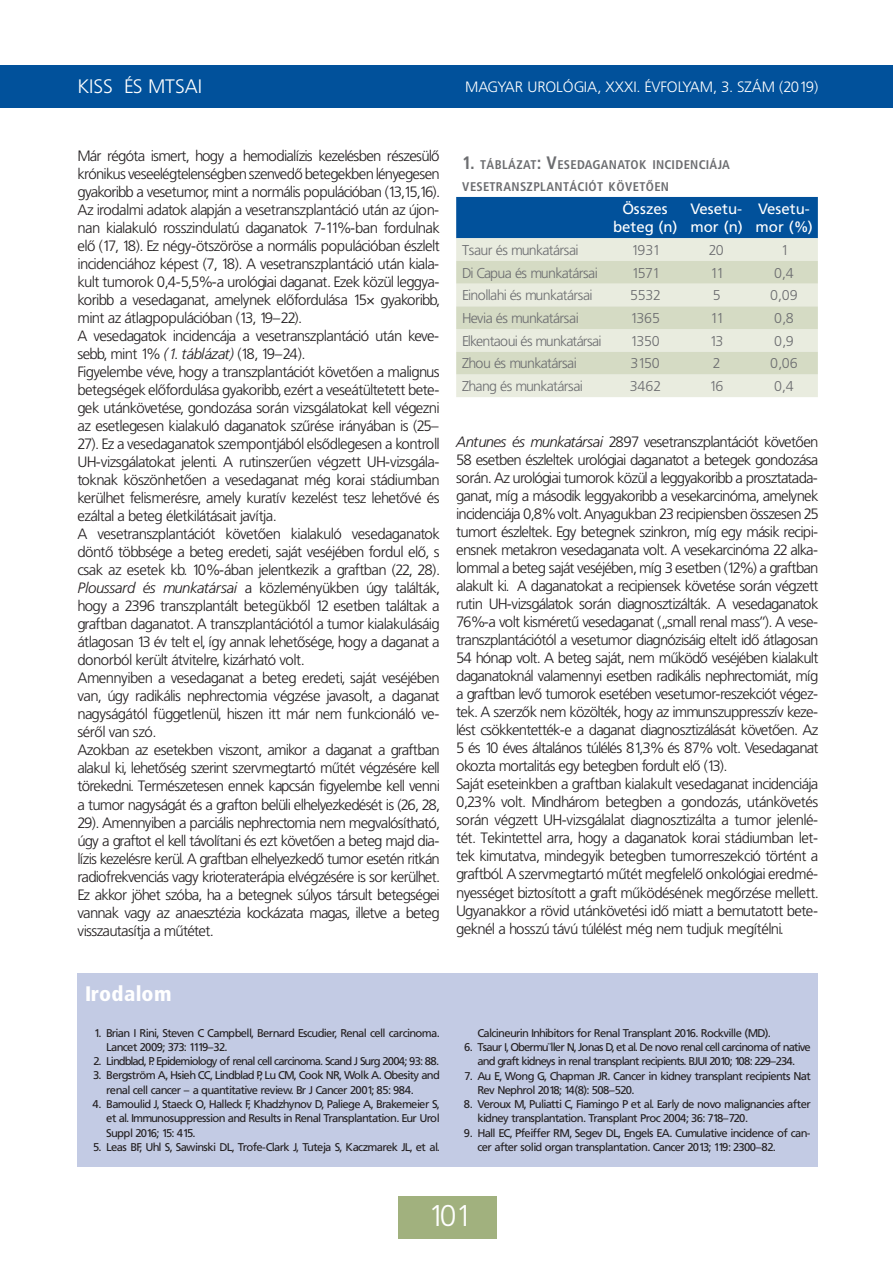
<style>
.page{position:relative;width:893px;height:1264px;background:#fff}
.page>*{position:absolute;margin:0;border:0;box-sizing:border-box;transform-origin:0 0}
.t1{font:30px "Frutiger Lt PFL";color:#fff}
.t2{font:21px "Frutiger Blk Cn PFL";letter-spacing:.03em;color:#fff}
.t3{font:19.5px "Frutiger Lt PFL";letter-spacing:.04em;color:#fff}
.t4{font:15px/18px "Frutiger Lt PFL";letter-spacing:-.01em;color:#231f20}
.t5{font:15px "Frutiger Lt PFL";letter-spacing:.04em;color:#fff}
.t6{font:15px/18px "Frutiger PFL";letter-spacing:.04em;color:#fff}
.t7{font:14.25px "Frutiger Lt PFL";color:#6c6d70}
.t8{font:700 12.6px/21.6px "Frutiger Cn PFL";letter-spacing:.055em;color:#6c6d70}
.t9{font:11.25px/14.2px "Frutiger PFL";letter-spacing:-.01em;color:#231f20}
.t10{font:11.25px/14.2px "Frutiger PFL";letter-spacing:-.03em;color:#231f20;text-align:center}
.s1{font-style:italic}
.s2{font-size:18px}
</style>
<div class="page">
<div style="left:0;top:65px;width:892px;height:42px;background:#01519b"></div>
<div style="left:398px;top:1196px;width:99px;height:42px;background:#a1b17e"></div>
<div style="left:456px;top:197px;width:361px;height:41px;background:#01519b"></div>
<div style="left:456px;top:238px;width:361px;height:159px;background:#e9ecdf"></div>
<svg style="left:456px;top:261px;width:361px;height:113px;background:#dde1cf"></svg>
<div style="left:77px;top:973px;width:740px;height:193px;background:#c3cbe4"></div>
<h3 class="t3" style="left:77px;top:76px;width:125px">KISS ÉS MTSAI</h3>
<p class="t5" style="left:465px;top:78px;width:354px">MAGYAR UROLÓGIA, XXXI. ÉVFOLYAM, 3. SZÁM (2019)</p>
<p class="t4" style="left:77px;top:147px;width:363px">Már régóta ismert, hogy a hemodialízis kezelésben részesülő krónikus veseelégtelenségben szenvedő betegekben lényegesen gyakoribb a vesetumor, mint a normális populációban (13,15,16).<br>Az irodalmi adatok alapján a vesetranszplantáció után az újon&shy;nan kialakuló rosszindulatú daganatok 7-11%-ban fordulnak elő (17, 18). Ez négy-ötszöröse a normális populációban észlelt incidenciához képest (7, 18). A vesetranszplantáció után kiala&shy;kult tumorok 0,4-5,5%-a urológiai daganat. Ezek közül leggya&shy;koribb a vesedaganat, amelynek előfordulása 15× gyakoribb, mint az átlagpopulációban (13, 19–22).<br>A vesedagatok incidencája a vesetranszplantáció után keve&shy;sebb, mint 1% <span class="s1">(1. táblázat)</span> (18, 19–24).<br>Figyelembe véve, hogy a transzplantációt követően a malignus betegségek előfordulása gyakoribb, ezért a veseátültetett bete&shy;gek utánkövetése, gondozása során vizsgálatokat kell végezni az esetlegesen kialakuló daganatok szűrése irányában is (25– 27). Ez a vesedaganatok szempontjából elsődlegesen a kontroll UH-vizsgálatokat jelenti. A rutinszerűen végzett UH-vizsgála&shy;toknak köszönhetően a vesedaganat még korai stádiumban kerülhet felismerésre, amely kuratív kezelést tesz lehetővé és ezáltal a beteg életkilátásait javítja.<br>A vesetranszplantációt követően kialakuló vesedaganatok döntő többsége a beteg eredeti, saját veséjében fordul elő, s csak az esetek kb. 10%-ában jelentkezik a graftban (22, 28).<br><span class="s1">Ploussard és munkatársai</span> a közleményükben úgy találták, hogy a 2396 transzplantált betegükből 12 esetben találtak a graftban daganatot. A transzplantációtól a tumor kialakulásáig átlagosan 13 év telt el, így annak lehetősége, hogy a daganat a donorból került átvitelre, kizárható volt.<br>Amennyiben a vesedaganat a beteg eredeti, saját veséjében van, úgy radikális nephrectomia végzése javasolt, a daganat nagyságától függetlenül, hiszen itt már nem funkcionáló ve&shy;séről van szó.<br>Azokban az esetekben viszont, amikor a daganat a graftban alakul ki, lehetőség szerint szervmegtartó műtét végzésére kell törekedni. Természetesen ennek kapcsán figyelembe kell venni a tumor nagyságát és a grafton belüli elhelyezkedését is (26, 28, 29). Amennyiben a parciális nephrectomia nem megvalósítható, úgy a graftot el kell távolítani és ezt követően a beteg majd dia&shy;lízis kezelésre kerül. A graftban elhelyezkedő tumor esetén ritkán radiofrekvenciás vagy krioteraterápia elvégzésére is sor kerülhet.<br>Ez akkor jöhet szóba, ha a betegnek súlyos társult betegségei vannak vagy az anaesztézia kockázata magas, illetve a beteg visszautasítja a műtétet.</p>
<p class="t8" style="left:462px;top:154px;width:269px"><span class="s2">1.</span> TÁBLÁZAT<span class="s2">: V</span>ESEDAGANATOK INCIDENCIÁJA<br>VESETRANSZPLANTÁCIÓT KÖVETŐEN</p>
<p class="t6" style="left:613px;top:200px;width:65px;text-align:center">Összes beteg (n)</p>
<p class="t6" style="left:690px;top:200px;width:53px">Vesetu&shy;mor (n)</p>
<p class="t6" style="left:755px;top:200px;width:58px">Vesetu&shy;mor (%)</p>
<p class="t7" style="left:462px;top:242px;width:117px">Tsaur és munkatársai</p>
<p class="t7" style="left:631px;top:242px;width:28px">1931</p>
<p class="t7" style="left:708px;top:242px;width:16px">20</p>
<p class="t7" style="left:781px;top:242px;width:7px">1</p>
<p class="t7" style="left:462px;top:264px;width:137px">Di Capua és munkatársai</p>
<p class="t7" style="left:631px;top:264px;width:28px">1571</p>
<p class="t7" style="left:710px;top:264px;width:13px">11</p>
<p class="t7" style="left:774px;top:264px;width:21px">0,4</p>
<p class="t7" style="left:462px;top:287px;width:131px">Einollahi és munkatársai</p>
<p class="t7" style="left:630px;top:287px;width:31px">5532</p>
<p class="t7" style="left:712px;top:287px;width:9px">5</p>
<p class="t7" style="left:770px;top:287px;width:29px">0,09</p>
<p class="t7" style="left:462px;top:310px;width:117px">Hevia és munkatársai</p>
<p class="t7" style="left:630px;top:310px;width:30px">1365</p>
<p class="t7" style="left:710px;top:310px;width:13px">11</p>
<p class="t7" style="left:774px;top:310px;width:21px">0,8</p>
<p class="t7" style="left:462px;top:333px;width:140px">Elkentaoui és munkatársai</p>
<p class="t7" style="left:630px;top:333px;width:30px">1350</p>
<p class="t7" style="left:709px;top:333px;width:14px">13</p>
<p class="t7" style="left:774px;top:333px;width:20px">0,9</p>
<p class="t7" style="left:462px;top:355px;width:115px">Zhou és munkatársai</p>
<p class="t7" style="left:630px;top:355px;width:30px">3150</p>
<p class="t7" style="left:712px;top:355px;width:8px">2</p>
<p class="t7" style="left:770px;top:355px;width:28px">0,06</p>
<p class="t7" style="left:462px;top:378px;width:122px">Zhang és munkatársai</p>
<p class="t7" style="left:629px;top:378px;width:32px">3462</p>
<p class="t7" style="left:709px;top:378px;width:15px">16</p>
<p class="t7" style="left:774px;top:378px;width:21px">0,4</p>
<p class="t4" style="left:456px;top:433px;width:363px"><span class="s1">Antunes és munkatársai</span> 2897 vesetranszplantációt követően 58 esetben észleltek urológiai daganatot a betegek gondozása során. Az urológiai tumorok közül a leggyakoribb a prosztatada&shy;ganat, míg a második leggyakoribb a vesekarcinóma, amelynek incidenciája 0,8% volt. Anyagukban 23 recipiensben összesen 25 tumort észleltek. Egy betegnek szinkron, míg egy másik recipi&shy;ensnek metakron vesedaganata volt. A vesekarcinóma 22 alka&shy;lommal a beteg saját veséjében, míg 3 esetben (12%) a graftban alakult ki. A daganatokat a recipiensek követése során végzett rutin UH-vizsgálatok során diagnosztizálták. A vesedaganatok 76%-a volt kisméretű vesedaganat („small renal mass”). A vese&shy;transzplantációtól a vesetumor diagnózisáig eltelt idő átlagosan 54 hónap volt. A beteg saját, nem működő veséjében kialakult daganatoknál valamennyi esetben radikális nephrectomiát, míg a graftban levő tumorok esetében vesetumor-reszekciót végez&shy;tek. A szerzők nem közölték, hogy az immunszuppresszív keze&shy;lést csökkentették-e a daganat diagnosztizálását követően. Az 5 és 10 éves általános túlélés 81,3% és 87% volt. Vesedaganat okozta mortalitás egy betegben fordult elő (13).<br>Saját eseteinkben a graftban kialakult vesedaganat incidenciája 0,23% volt. Mindhárom betegben a gondozás, utánkövetés során végzett UH-vizsgálalat diagnosztizálta a tumor jelenlé&shy;tét. Tekintettel arra, hogy a daganatok korai stádiumban let&shy;tek kimutatva, mindegyik betegben tumorreszekció történt a graftból. A szervmegtartó műtét megfelelő onkológiai eredmé&shy;nyességet biztosított a graft működésének megőrzése mellett.<br>Ugyanakkor a rövid utánkövetési idő miatt a bemutatott bete&shy;geknél a hosszú távú túlélést még nem tudjuk megítélni.</p>
<h2 class="t2" style="left:85px;top:981px;width:88px">Irodalom</h2>
<p class="t9" style="left:106px;top:1025px;width:334px;text-indent:-12px">1. Brian I Rini, Steven C Campbell, Bernard Escudier, Renal cell carcinoma.<br>Lancet 2009; 373: 1119–32.</p>
<p class="t10" style="left:93px;top:1054px;width:346px">2. Lindblad, P. Epidemiology of renal cell carcinoma. Scand J Surg 2004; 93: 88.</p>
<p class="t9" style="left:106px;top:1068px;width:334px;text-indent:-13px">3. Bergström A, Hsieh CC, Lindblad P, Lu CM, Cook NR, Wolk A. Obesity and renal cell cancer – a quantitative review. Br J Cancer 2001; 85: 984.</p>
<p class="t9" style="left:106px;top:1096px;width:334px;text-align:justify;text-indent:-14px">4. Bamoulid J, Staeck O, Halleck F, Khadzhynov D, Paliege A, Brakemeier S, et al. Immunosuppression and Results in Renal Transplantation. Eur Urol Suppl 2016; 15: 415.</p>
<p class="t9" style="left:93px;top:1139px;width:347px">5. Leas BF, Uhl S, Sawinski DL, Trofe-Clark J, Tuteja S, Kaczmarek JL, et al.</p>
<p class="t9" style="left:477px;top:1025px;width:294px">Calcineurin Inhibitors for Renal Transplant 2016. Rockville (MD).</p>
<p class="t10" style="left:464px;top:1039px;width:347px">6. Tsaur I, Obermu¨ller N, Jonas D, et al. De novo renal cell carcinoma of native and graft kidneys in renal transplant recipients. BJUI 2010; 108: 229–234.</p>
<p class="t9" style="left:477px;top:1068px;width:334px;text-indent:-13px">7. Au E, Wong G, Chapman JR. Cancer in kidney transplant recipients Nat<br>Rev Nephrol 2018; 14(8): 508–520.</p>
<p class="t9" style="left:477px;top:1096px;width:334px;text-indent:-14px">8. Veroux M, Puliatti C, Fiamingo P et al. Early de novo malignancies after kidney transplantation. Transplant Proc 2004; 36: 718–720.</p>
<p class="t9" style="left:477px;top:1125px;width:334px;text-indent:-13px">9. Hall EC, Pfeiffer RM, Segev DL, Engels EA. Cumulative incidence of can&shy;cer after solid organ transplantation. Cancer 2013; 119: 2300–82.</p>
<h1 class="t1" style="left:428px;top:1198px;width:40px">101</h1>
</div>
